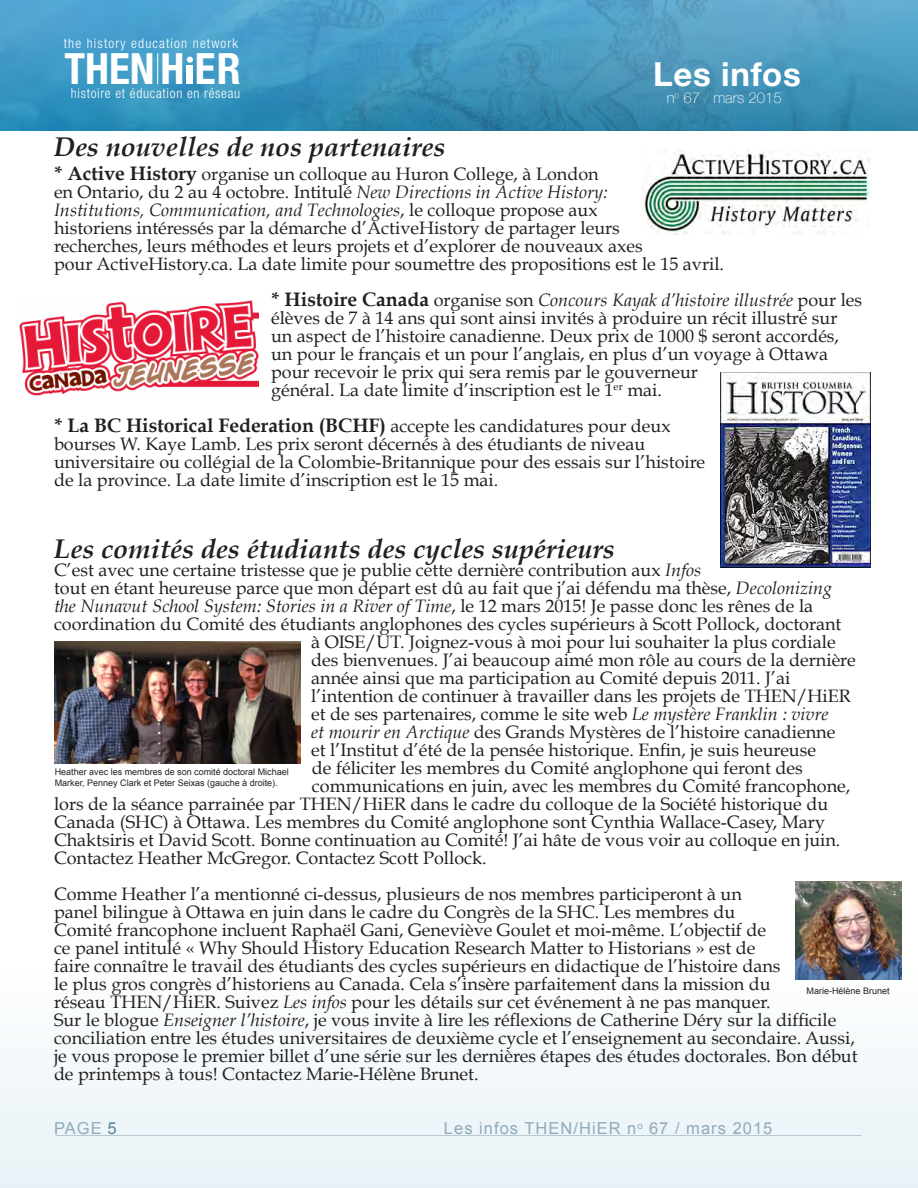
<style>
.page{position:relative;width:918px;height:1188px;background:#fff}
.page>*{position:absolute;margin:0;border:0;box-sizing:border-box;transform-origin:0 0}
.t1{font:700 condensed 43.2px "Helvetica Neue";color:#fff}
.t2{font:700 33px "Helvetica Neue";letter-spacing:.02em;color:#fff}
.t3{font:italic 700 27px "Book Antiqua";color:#231f20}
.t4{font:700 19.5px "Book Antiqua";color:#231f20}
.t5{font:18px/18px "Book Antiqua";color:#231f20}
.t6{font:italic 18px "Book Antiqua";color:#231f20}
.t7{font:16.5px "Arial";letter-spacing:.06em;color:#91aabb}
.t8{font:100 15px "Helvetica Neue";color:#fff}
.t9{font:300 condensed 13.65px "Helvetica Neue";letter-spacing:.05em;color:#fff}
.t10{font:300 condensed 13.65px "Helvetica Neue";letter-spacing:.07em;color:#fff}
.t11{font:9px/10.8px "Arial";color:#231f20}
.s1{font-weight:700;font-size:19.5px}
.s2{font-style:italic}
.s3{font-weight:400;font-size:18px}
.s4{color:#7fb3d1}
.s5{font-style:normal}
.s6{color:#5e849c}
</style>
<div class="page">
<div style="left:0;top:963px;width:918px;height:225px;background:#f3f8fa"></div>
<hr style="left:56px;top:1135px;width:805px;height:1px;background:#003b62">
<img style="left:0;top:0;width:918px;height:130px">
<hr style="left:157px;top:53px;width:1px;height:31px;background:#fff">
<div style="left:187px;top:66px;width:6px;height:18px;background:#fff"></div>
<svg style="left:187px;top:57px;width:6px;height:6px"></svg>
<img style="left:795px;top:881px;width:107px;height:98px">
<img style="left:643px;top:151px;width:226px;height:83px">
<img style="left:721px;top:372px;width:150px;height:195px">
<img style="left:54px;top:642px;width:247px;height:122px">
<img style="left:20px;top:300px;width:238px;height:96px">
<p class="t10" style="left:64px;top:35px;width:176px">the history education network</p>
<p class="t9" style="left:71px;top:85px;width:171px">histoire et éducation en réseau</p>
<p class="t3" style="left:54px;top:131px;width:393px">Des nouvelles de nos partenaires</p>
<p class="t5" style="left:54px;top:165px;width:672px"><span class="s1">* Active History</span> organise un colloque au Huron College, à London<br>en Ontario, du 2 au 4 octobre. Intitulé <span class="s2">New Directions in Active History:<br>Institutions, Communication, and Technologies</span>, le colloque propose aux<br>historiens intéressés par la démarche d’ActiveHistory de partager leurs<br>recherches, leurs méthodes et leurs projets et d’explorer de nouveaux axes<br>pour ActiveHistory.ca. La date limite pour soumettre des propositions est le 15 avril.</p>
<p class="t5" style="left:271px;top:291px;width:593px"><span class="s1">* Histoire Canada</span> organise son <span class="s2">Concours Kayak d’histoire illustrée</span> pour les élèves de 7 à 14 ans qui sont ainsi invités à produire un récit illustré sur un aspect de l’histoire canadienne. Deux prix de 1000 $ seront accordés, un pour le français et un pour l’anglais, en plus d’un voyage à Ottawa pour recevoir le prix qui sera remis par le gouverneur<br>général. La date limite d’inscription est le 1<sup>er</sup> mai.</p>
<p class="t4" style="left:54px;top:414px;width:618px">* La BC Historical Federation (BCHF) <span class="s3">accepte les candidatures pour deux</span></p>
<p class="t5" style="left:54px;top:435px;width:653px">bourses W. Kaye Lamb. Les prix seront décernés à des étudiants de niveau universitaire ou collégial de la Colombie-Britannique pour des essais sur l’histoire de la province. La date limite d’inscription est le 15 mai.</p>
<h1 class="t1" style="left:64px;top:43px;width:178px">THENH ER</h1>
<h2 class="t2" style="left:653px;top:49px;width:149px">Les infos</h2>
<p class="t8" style="left:667px;top:87px;width:117px">n<sup>o</sup> 67 <span class="s4">/</span> mars 2015</p>
<p class="t3" style="left:54px;top:533px;width:562px">Les comités des étudiants des cycles supérieurs</p>
<p class="t5" style="left:54px;top:561px;width:649px">C’est avec une certaine tristesse que je publie cette dernière contribution aux <span class="s2">Infos</span></p>
<p class="t5" style="left:54px;top:579px;width:780px">tout en étant heureuse parce que mon départ est dû au fait que j’ai défendu ma thèse, <span class="s2">Decolonizing</span></p>
<p class="t6" style="left:54px;top:595px;width:761px">the Nunavut School System: Stories in a River of Time<span class="s5">, le 12 mars 2015! Je passe donc les rênes de la</span></p>
<p class="t5" style="left:54px;top:615px;width:789px">coordination du Comité des étudiants anglophones des cycles supérieurs à Scott Pollock, doctorant</p>
<p class="t5" style="left:311px;top:633px;width:526px">à OISE/UT. Joignez-vous à moi pour lui souhaiter la plus cordiale</p>
<p class="t5" style="left:311px;top:651px;width:546px">des bienvenues. J’ai beaucoup aimé mon rôle au cours de la dernière</p>
<p class="t5" style="left:311px;top:669px;width:481px">année ainsi que ma participation au Comité depuis 2011. J’ai</p>
<p class="t5" style="left:311px;top:687px;width:541px">l’intention de continuer à travailler dans les projets de THEN/HiER</p>
<p class="t5" style="left:311px;top:705px;width:519px">et de ses partenaires, comme le site web <span class="s2">Le mystère Franklin : vivre</span></p>
<p class="t5" style="left:311px;top:723px;width:526px"><span class="s2">et mourir en Arctique</span> des Grands Mystères de l’histoire canadienne</p>
<p class="t5" style="left:311px;top:741px;width:506px">et l’Institut d’été de la pensée historique. Enfin, je suis heureuse</p>
<p class="t5" style="left:312px;top:759px;width:492px">de féliciter les membres du Comité anglophone qui feront des</p>
<p class="t5" style="left:312px;top:777px;width:540px">communications en juin, avec les membres du Comité francophone,</p>
<p class="t5" style="left:54px;top:795px;width:776px">lors de la séance parrainée par THEN/HiER dans le cadre du colloque de la Société historique du</p>
<p class="t5" style="left:54px;top:813px;width:773px">Canada (SHC) à Ottawa. Les membres du Comité anglophone sont Cynthia Wallace-Casey, Mary</p>
<p class="t5" style="left:54px;top:831px;width:788px">Chaktsiris et David Scott. Bonne continuation au Comité! J’ai hâte de vous voir au colloque en juin.</p>
<p class="t5" style="left:54px;top:849px;width:434px">Contactez Heather McGregor. Contactez Scott Pollock.</p>
<p class="t5" style="left:54px;top:885px;width:805px">Comme Heather l’a mentionné ci-dessus, plusieurs de nos membres participeront à un<br>panel bilingue à Ottawa en juin dans le cadre du Congrès de la SHC. Les membres du<br>Comité francophone incluent Raphaël Gani, Geneviève Goulet et moi-même. L’objectif de<br>ce panel intitulé « Why Should History Education Research Matter to Historians » est de<br>faire connaître le travail des étudiants des cycles supérieurs en didactique de l’histoire dans<br>le plus gros congrès d’historiens au Canada. Cela s’insère parfaitement dans la mission du<br>réseau THEN/HiER. Suivez <span class="s2">Les infos</span> pour les détails sur cet événement à ne pas manquer.<br>Sur le blogue <span class="s2">Enseigner l’histoire</span>, je vous invite à lire les réflexions de Catherine Déry sur la difficile conciliation entre les études universitaires de deuxième cycle et l’enseignement au secondaire. Aussi, je vous propose le premier billet d’une série sur les dernières étapes des études doctorales. Bon début de printemps à tous! Contactez Marie-Hélène Brunet.</p>
<p class="t11" style="left:55px;top:767px;width:236px">Heather avec les membres de son comité doctoral Michael<br>Marker, Penney Clark et Peter Seixas (gauche à droite).</p>
<p class="t11" style="left:807px;top:986px;width:85px">Marie-Hélène Brunet</p>
<p class="t7" style="left:54px;top:1117px;width:64px">PAGE <span class="s6">5</span></p>
<p class="t7" style="left:444px;top:1117px;width:330px">Les infos THEN/HiER n<sup>o</sup> 67 / mars 2015</p>
</div>
